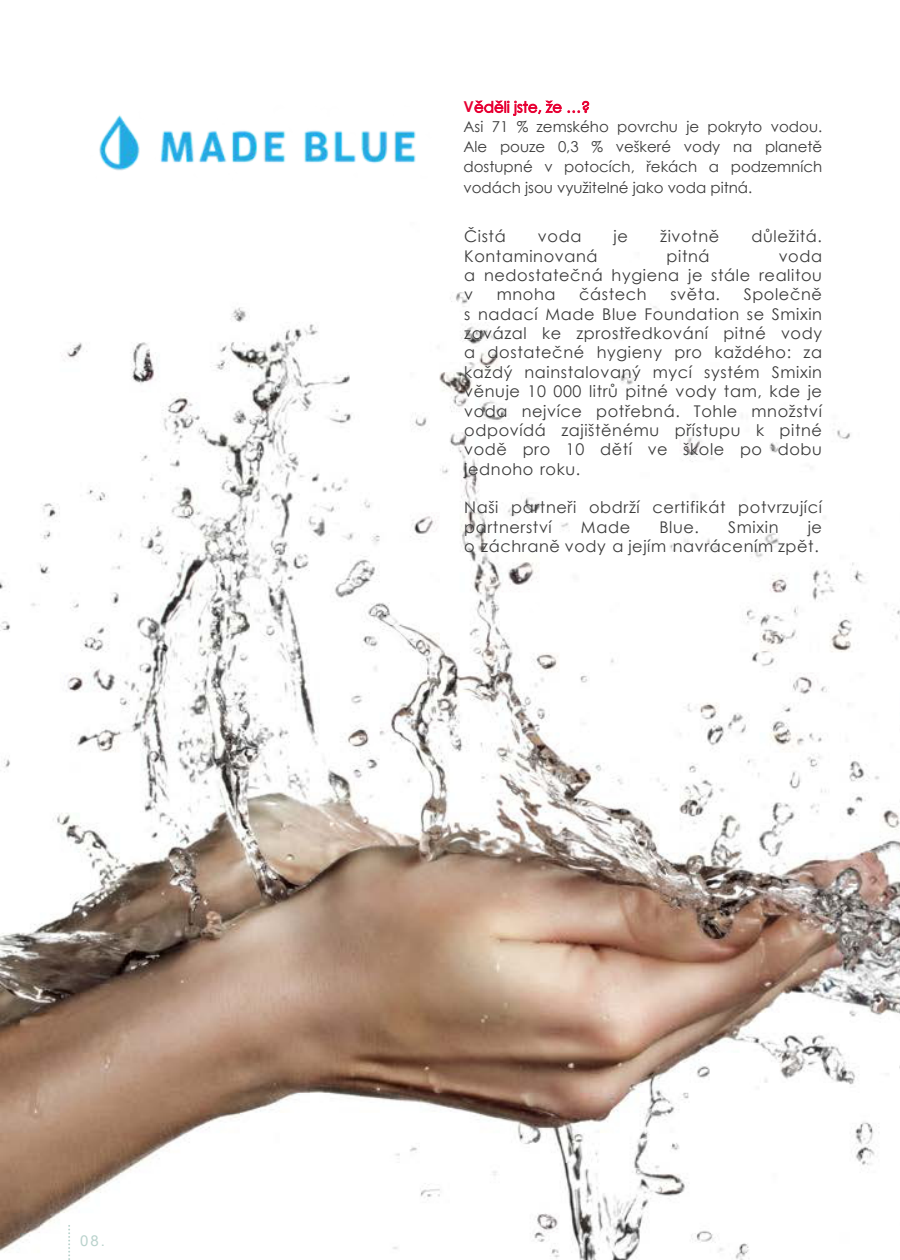
<style>
.page{position:relative;width:900px;height:1260px;background:#fff}
.page>*{position:absolute;margin:0;border:0;box-sizing:border-box;transform-origin:0 0}
.t1{font:16px/19.2px "Century Gothic";letter-spacing:.04em;color:#3b3b3b;text-align:justify}
.t2{font:15px/20.2px "Century Gothic";color:#3b3b3b}
.t3{font:15px "Arial";color:#bad3cd}
.s1{font-weight:700;color:#e70033}
.s2{color:#e70033}
</style>
<div class="page">
<img style="left:0;top:292px;width:900px;height:968px">
<img style="left:99px;top:115px;width:317px;height:56px">
<svg style="left:68px;top:1225px;width:2px;height:35px"></svg>
<p class="t3" style="left:80px;top:1235px;width:26px">08.</p>
<p class="t2" style="left:464px;top:98px;width:360px"><span class="s1">V</span><span class="s2">ěděli jste, že …?<br></span>Asi 71 % zemského povrchu je pokryto vodou.<br>Ale pouze 0,3 % veškeré vody na planetě dostupné v potocích, řekách a podzemních vodách jsou využitelné jako voda pitná.</p>
<p class="t1" style="left:464px;top:228px;width:43px">Čistá</p>
<p class="t1" style="left:538px;top:228px;width:45px">voda</p>
<p class="t1" style="left:614px;top:228px;width:16px">je</p>
<p class="t1" style="left:660px;top:228px;width:61px">životně</p>
<p class="t1" style="left:752px;top:228px;width:72px">důležitá.</p>
<p class="t1" style="left:464px;top:248px;width:135px">Kontaminovaná</p>
<p class="t1" style="left:667px;top:248px;width:45px">pitná</p>
<p class="t1" style="left:464px;top:248px;width:359px;text-indent:314px">voda a nedostatečná hygiena je stále realitou v</p>
<p class="t1" style="left:497px;top:286px;width:60px">mnoha</p>
<p class="t1" style="left:579px;top:286px;width:69px">částech</p>
<p class="t1" style="left:670px;top:286px;width:51px">světa.</p>
<p class="t1" style="left:464px;top:286px;width:359px;text-indent:279px">Společně s nadací Made Blue Foundation se Smixin zavázal ke zprostředkování pitné vody a dostatečné hygieny pro každého: za každý nainstalovaný mycí systém Smixin věnuje 10 000 litrů pitné vody tam, kde je voda nejvíce potřebná. Tohle množství odpovídá zajištěnému přístupu k pitné vodě pro 10 dětí ve škole po dobu jednoho roku.</p>
<p class="t1" style="left:464px;top:499px;width:359px">Naši partneři obdrží certifikát potvrzující partnerství</p>
<p class="t1" style="left:464px;top:519px;width:359px;text-align:right">je<br>o záchraně vody a jejím navrácením zpět.</p>
<p class="t1" style="left:581px;top:519px;width:51px">Made</p>
<p class="t1" style="left:659px;top:519px;width:41px">Blue.</p>
<p class="t1" style="left:728px;top:519px;width:52px">Smixin</p>
</div>
